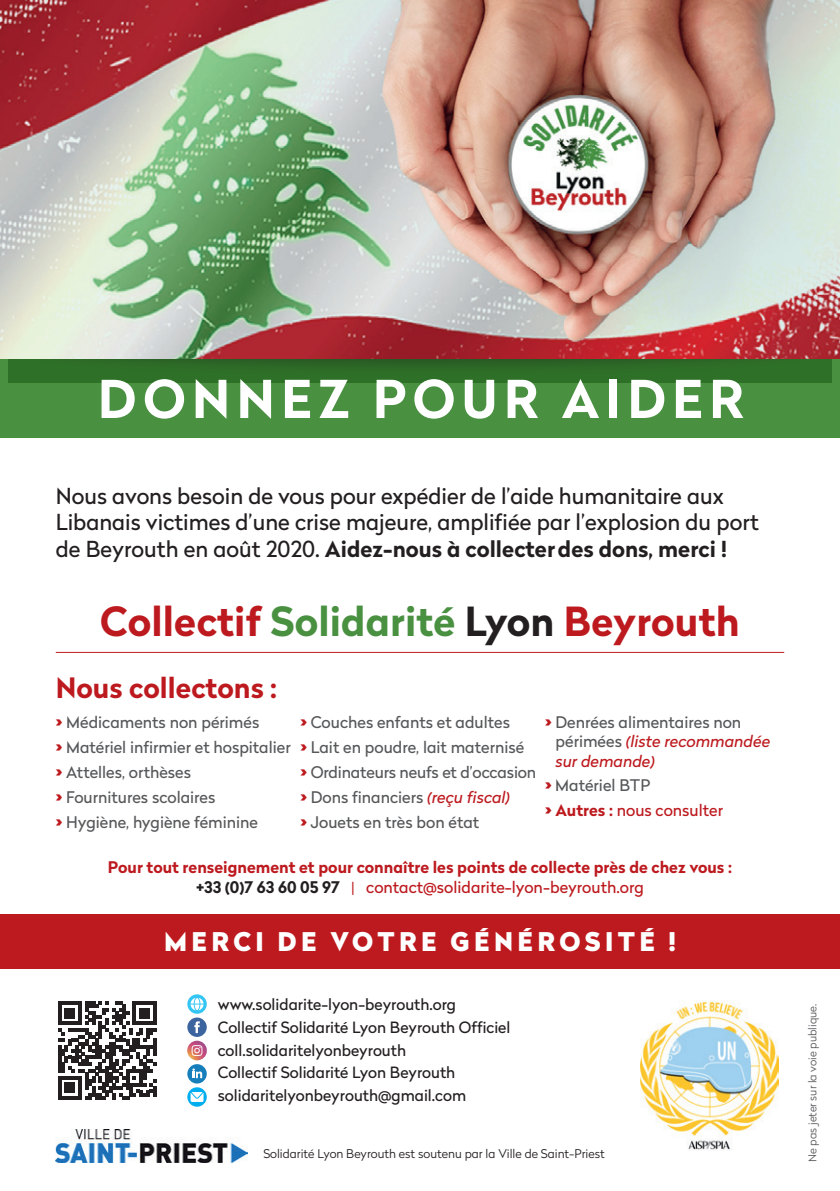
<style>
.page{position:relative;width:840px;height:1191px;background:#fff}
.page>*{position:absolute;margin:0;border:0;box-sizing:border-box;transform-origin:0 0}
.t1{font:700 52px "Radikal";letter-spacing:.12em;color:#fff}
.t2{font:700 40px "Radikal";letter-spacing:.005em;color:#bd1a1f}
.t3{font:700 28px "Radikal";color:#bd1a1f}
.t4{font:900 25.6px "Radikal";letter-spacing:.17em;color:#fff}
.t5{font:22px/26.4px "Radikal";color:#231f20}
.t6{font:16px/24.8px "Radikal";color:#57585a}
.t7{font:700 16px/19.2px "Radikal";color:#bd1a1f;text-align:center}
.t8{font:16px/24.8px "Radikal";color:#bd1a1f}
.t9{font:15.6px/23px "Radikal";color:#231f20}
.t10{font:300 12px "Radikal";color:#231f20}
.t11{font:300 11px "Radikal";color:#57585a}
.s1{font-weight:700}
.s2{color:#499041}
.s3{color:#231f20}
.s4{font-weight:900;color:#bd1a1f}
.s5{font-style:italic;color:#bd1a1f}
.s6{font-weight:900}
.s7{color:#57585a}
.s8{font-weight:300}
.s9{font-weight:400}
</style>
<div class="page">
<img style="left:0;top:0;width:839px;height:359px">
<div style="left:0;top:914px;width:839px;height:54px;background:#bd1a1f"></div>
<hr style="left:56px;top:652px;width:727px;height:1px;background:#bd1a1f">
<img style="left:56px;top:1129px;width:192px;height:33px">
<svg style="left:0;top:359px;width:839px;height:79px;background:#408539"></svg>
<img style="left:640px;top:1000px;width:137px;height:150px">
<svg style="left:58px;top:1001px;width:98px;height:98px"></svg>
<svg style="left:187px;top:1087px;width:20px;height:19px"></svg>
<svg style="left:190px;top:1092px;width:13px;height:10px"></svg>
<svg style="left:187px;top:1064px;width:20px;height:19px"></svg>
<svg style="left:192px;top:1068px;width:10px;height:10px"></svg>
<svg style="left:187px;top:1040px;width:20px;height:20px"></svg>
<div style="left:187px;top:1017px;width:20px;height:20px;background:#3c649f;border-radius:50%"></div>
<svg style="left:194px;top:1021px;width:6px;height:12px"></svg>
<svg style="left:187px;top:994px;width:20px;height:19px"></svg>
<svg style="left:190px;top:997px;width:13px;height:13px"></svg>
<h1 class="t1" style="left:98px;top:361px;width:647px">DONNEZ POUR AIDER</h1>
<h3 class="t5" style="left:56px;top:482px;width:704px">Nous avons besoin de vous pour expédier de l’aide humanitaire aux<br>Libanais victimes d’une crise majeure, amplifiée par l’explosion du port de Beyrouth en août 2020. <span class="s1">Aidez-nous à collecterdes dons, merci !</span></h3>
<h2 class="t2" style="left:100px;top:592px;width:640px">Collectif <span class="s2">Solidarité</span> <span class="s3">Lyon</span> Beyrouth</h2>
<h3 class="t3" style="left:56px;top:667px;width:223px">Nous collectons :</h3>
<p class="t6" style="left:56px;top:709px;width:236px"><span class="s4">&gt;</span> Médicaments non périmés<br><span class="s4">&gt;</span> Matériel infirmier et hospitalier <span class="s4">&gt;</span> Attelles, orthèses<br><span class="s4">&gt;</span> Fournitures scolaires<br><span class="s4">&gt;</span> Hygiène, hygiène féminine</p>
<p class="t6" style="left:300px;top:709px;width:237px"><span class="s4">&gt;</span> Couches enfants et adultes<br><span class="s4">&gt;</span> Lait en poudre, lait maternisé<br><span class="s4">&gt;</span> Ordinateurs neufs et d’occasion <span class="s4">&gt;</span> Dons financiers <span class="s5">(reçu fiscal)<br></span><span class="s4">&gt;</span> Jouets en très bon état</p>
<p class="t6" style="left:555px;top:712px;width:216px;line-height:19.2px;text-indent:-10px"><span class="s4">&gt;</span> Denrées alimentaires non périmées <span class="s5">(liste recommandée sur demande)</span></p>
<p class="t8" style="left:545px;top:773px;width:179px"><span class="s6">&gt;</span> <span class="s7">Matériel BTP<br></span><span class="s6">&gt;</span> <span class="s1">Autres :</span> nous consulter</p>
<p class="t7" style="left:108px;top:857px;width:625px">Pour tout renseignement et pour connaître les points de collecte près de chez vous : <span class="s3">+33 (0)7 63 60 05 97</span> <span class="s8">|</span> <span class="s9">contact@solidarite-lyon-beyrouth.org</span></p>
<h3 class="t4" style="left:164px;top:922px;width:513px">MERCI DE VOTRE GÉNÉROSITÉ !</h3>
<p class="t9" style="left:218px;top:992px;width:294px">www.solidarite-lyon-beyrouth.org Collectif Solidarité Lyon Beyrouth Officiel coll.solidaritelyonbeyrouth<br>Collectif Solidarité Lyon Beyrouth solidaritelyonbeyrouth@gmail.com</p>
<p class="t10" style="left:263px;top:1144px;width:343px">Solidarité Lyon Beyrouth est soutenu par la Ville de Saint-Priest</p>
<p class="t11" style="left:804px;top:1162px;width:160px;rotate:-90deg">Ne pas jeter sur la voie publique.</p>
</div>
